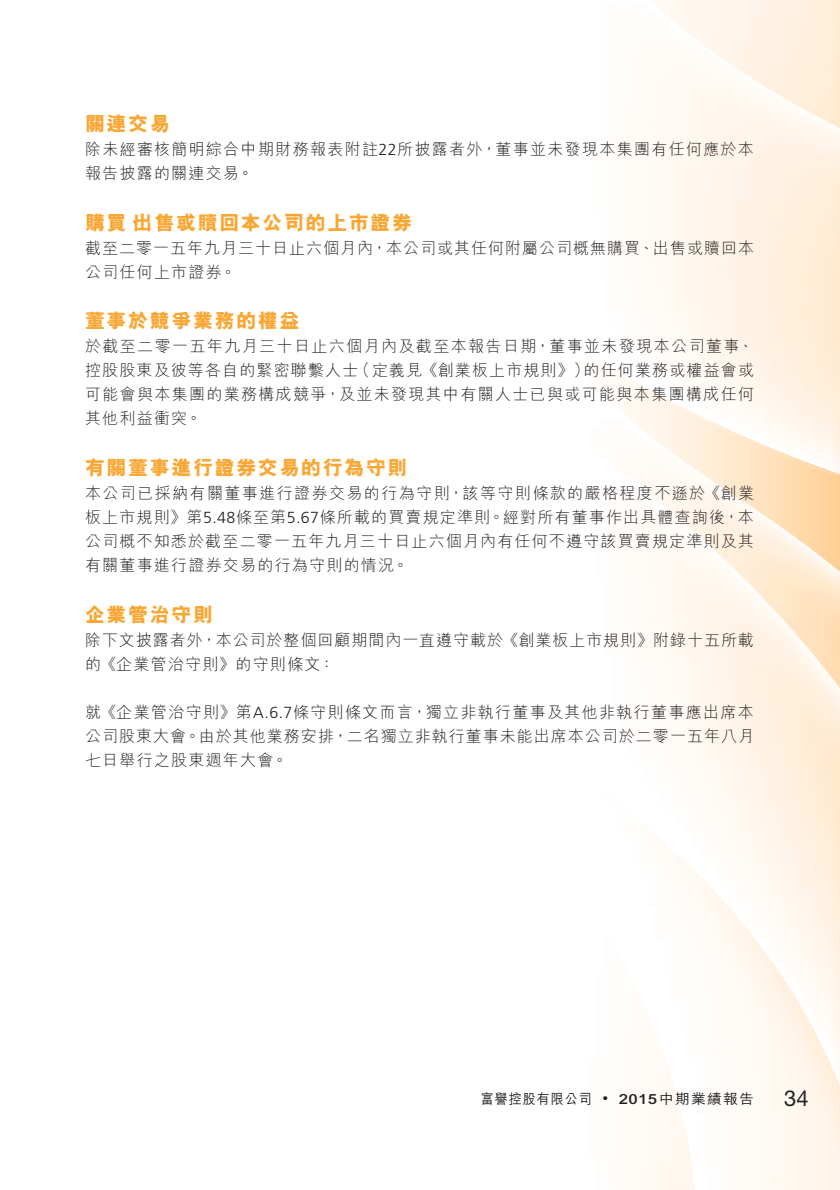
<style>
.page{position:relative;width:840px;height:1190px;background:#fff}
.page>*{position:absolute;margin:0;border:0;box-sizing:border-box;transform-origin:0 0}
.t1{font:22px "Helvetica Neue LT Std";color:#231f20}
.t2{font:20px "M Hei HK Xbold E Ten B5 H";letter-spacing:.08em;color:#faa633}
.t3{font:16px/24px "M Hei HK Light E Ten B5 H";letter-spacing:.08em;color:#231f20;text-align:justify}
.t4{font:16px/24px "M Hei HK Light E Ten B5 H";letter-spacing:.06em;color:#231f20}
.t5{font:14px "M Hei HK Medium E Ten B5 H";letter-spacing:.08em;color:#231f20;scale:.93 1}
.s1{font-family:"Frutiger LT Std";font-weight:300}
.s2{font-family:"Frutiger LT Std";font-size:11px}
.s3{font-family:"Arial MT Std";font-weight:500}
</style>
<div class="page">
<img style="left:730px;top:478px;width:109px;height:132px">
<img style="left:630px;top:419px;width:209px;height:57px">
<img style="left:630px;top:450px;width:100px;height:160px">
<img style="left:730px;top:562px;width:68px;height:48px">
<img style="left:590px;top:522px;width:49px;height:668px">
<p class="t2" style="left:85px;top:116px;width:86px">關連交易</p>
<p class="t3" style="left:85px;top:139px;width:670px">除未經審核簡明綜合中期財務報表附註<span class="s1">22</span>所披露者外，董事並未發現本集團有任何應於本報告披露的關連交易。</p>
<p class="t2" style="left:85px;top:214px;width:329px">購買、出售或贖回本公司的上市證券</p>
<p class="t3" style="left:85px;top:238px;width:670px">截至二零一五年九月三十日止六個月內，本公司或其任何附屬公司概無購買、出售或贖回本公司任何上市證券。</p>
<p class="t2" style="left:85px;top:313px;width:216px">董事於競爭業務的權益</p>
<p class="t3" style="left:85px;top:337px;width:670px">於截至二零一五年九月三十日止六個月內及截至本報告日期，董事並未發現本公司董事、控股股東及彼等各自的緊密聯繫人士（定義見《創業板上市規則》）的任何業務或權益會或可能會與本集團的業務構成競爭，及並未發現其中有關人士已與或可能與本集團構成任何其他利益衝突。</p>
<p class="t2" style="left:85px;top:460px;width:324px">有關董事進行證券交易的行為守則</p>
<p class="t3" style="left:85px;top:483px;width:670px">本公司已採納有關董事進行證券交易的行為守則，該等守則條款的嚴格程度不遜於《創業板上市規則》第<span class="s1">5.48</span>條至第<span class="s1">5.67</span>條所載的買賣規定準則。經對所有董事作出具體查詢後，本公司概不知悉於截至二零一五年九月三十日止六個月內有任何不遵守該買賣規定準則及其有關董事進行證券交易的行為守則的情況。</p>
<p class="t2" style="left:85px;top:607px;width:130px">企業管治守則</p>
<p class="t4" style="left:85px;top:630px;width:670px">除下文披露者外，本公司於整個回顧期間內一直遵守載於《創業板上市規則》附錄十五所載的《企業管治守則》的守則條文：</p>
<p class="t3" style="left:85px;top:702px;width:670px">就《企業管治守則》第<span class="s1">A.6.7</span>條守則條文而言，獨立非執行董事及其他非執行董事應出席本公司股東大會。由於其他業務安排，二名獨立非執行董事未能出席本公司於二零一五年八月七日舉行之股東週年大會。</p>
<p class="t5" style="left:481px;top:1094px;width:295px">富譽控股有限公司 <span class="s2">•</span> <span class="s3">2015</span>中期業績報告</p>
<h1 class="t1" style="left:784px;top:1086px;width:26px">34</h1>
</div>
